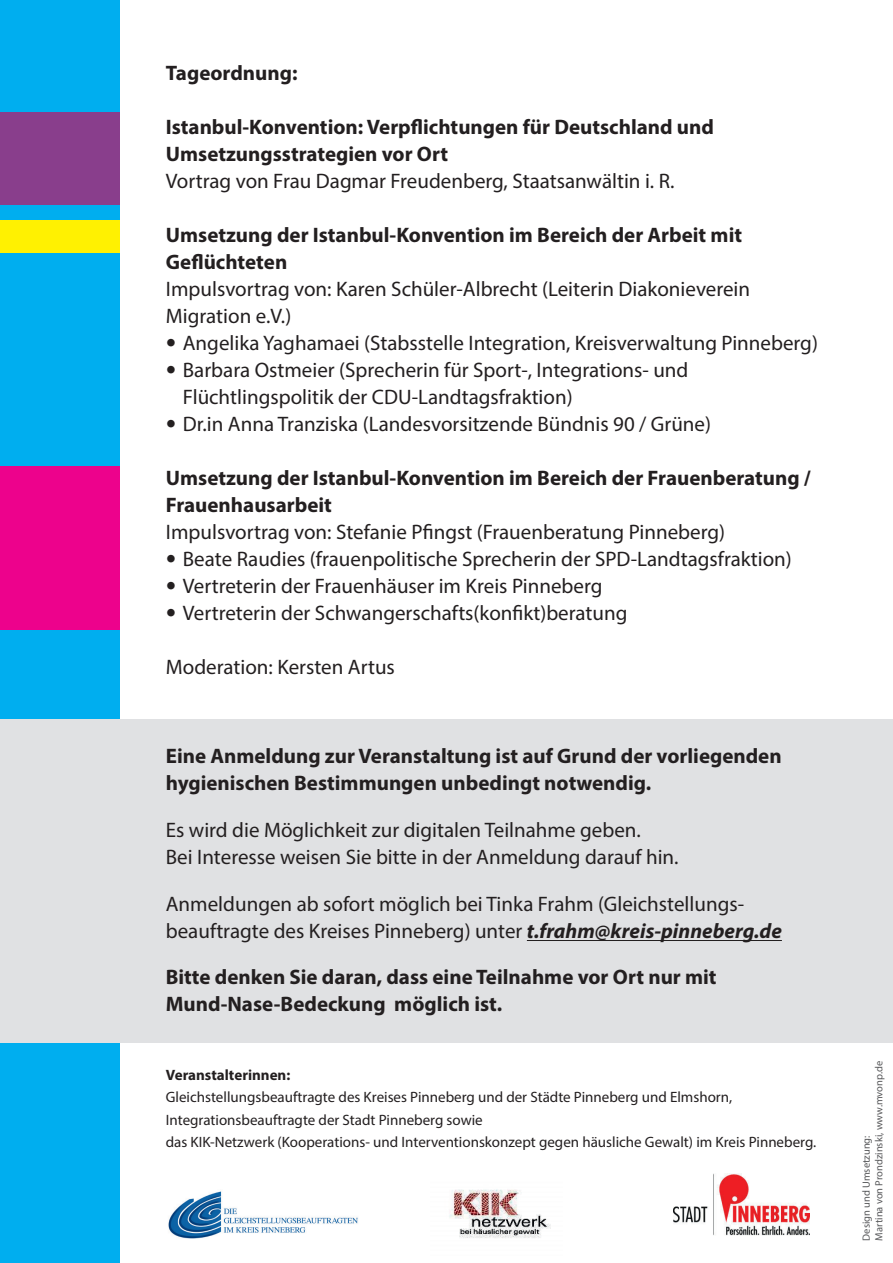
<style>
.page{position:relative;width:893px;height:1263px;background:#fff}
.page>*{position:absolute;margin:0;border:0;box-sizing:border-box;transform-origin:0 0}
.t1{font:21px/27px "Myriad Pro";color:#231f20}
.t2{font:700 21px/27px "Myriad Pro";color:#231f20}
.t3{font:15px/22.5px "Myriad Pro";color:#231f20}
.t4{font:700 15px "Myriad Pro";color:#231f20}
.t5{font:10.5px/12.6px "Myriad Pro";color:#57585a}
.s1{font-family:"Helvetica Neue LT";font-stretch:condensed}
.s2{font-weight:700;font-style:italic}
</style>
<div class="page">
<div style="left:0;top:0;width:119px;height:1263px;background:#00aeef"></div>
<div style="left:0;top:720px;width:893px;height:323px;background:#e0e1e3"></div>
<hr style="left:527px;top:940px;width:255px;height:1px;background:#231f20">
<div style="left:0;top:220px;width:119px;height:33px;background:#fff101"></div>
<div style="left:0;top:112px;width:119px;height:92px;background:#893e8c"></div>
<div style="left:0;top:466px;width:119px;height:163px;background:#ed028c"></div>
<img style="left:449px;top:1189px;width:102px;height:49px">
<img style="left:168px;top:1191px;width:190px;height:48px">
<img style="left:674px;top:1174px;width:135px;height:61px">
<p class="t2" style="left:166px;top:58px;width:133px">Tageordnung:</p>
<p class="t2" style="left:166px;top:112px;width:550px">Istanbul-Konvention: Verpflichtungen für Deutschland und<br>Umsetzungsstrategien vor Ort</p>
<p class="t1" style="left:166px;top:167px;width:510px">Vortrag von Frau Dagmar Freudenberg, Staatsanwältin i. R.</p>
<p class="t2" style="left:166px;top:220px;width:578px">Umsetzung der Istanbul-Konvention im Bereich der Arbeit mit<br>Geflüchteten</p>
<p class="t1" style="left:166px;top:275px;width:586px">Impulsvortrag von: Karen Schüler-Albrecht (Leiterin Diakonieverein<br>Migration e.V.)</p>
<p class="t1" style="left:166px;top:329px;width:654px"><span class="s1">•</span> Angelika Yaghamaei (Stabsstelle Integration, Kreisverwaltung Pinneberg)</p>
<p class="t1" style="left:183px;top:356px;width:507px;text-indent:-17px"><span class="s1">•</span> Barbara Ostmeier (Sprecherin für Sport-, Integrations- und<br>Flüchtlingspolitik der CDU-Landtagsfraktion)</p>
<p class="t1" style="left:166px;top:410px;width:547px"><span class="s1">•</span> Dr.in Anna Tranziska (Landesvorsitzende Bündnis 90 / Grüne)</p>
<p class="t2" style="left:166px;top:463px;width:646px">Umsetzung der Istanbul-Konvention im Bereich der Frauenberatung /<br>Frauenhausarbeit</p>
<p class="t1" style="left:166px;top:518px;width:561px">Impulsvortrag von: Stefanie Pfingst (Frauenberatung Pinneberg)</p>
<p class="t1" style="left:166px;top:545px;width:627px"><span class="s1">•</span> Beate Raudies (frauenpolitische Sprecherin der SPD-Landtagsfraktion)</p>
<p class="t1" style="left:166px;top:572px;width:438px"><span class="s1">•</span> Vertreterin der Frauenhäuser im Kreis Pinneberg</p>
<p class="t1" style="left:166px;top:599px;width:463px"><span class="s1">•</span> Vertreterin der Schwangerschafts(konfikt)beratung</p>
<p class="t1" style="left:166px;top:653px;width:231px">Moderation: Kersten Artus</p>
<p class="t2" style="left:166px;top:742px;width:617px">Eine Anmeldung zur Veranstaltung ist auf Grund der vorliegenden hygienischen Bestimmungen unbedingt notwendig.</p>
<p class="t1" style="left:166px;top:816px;width:514px">Es wird die Möglichkeit zur digitalen Teilnahme geben.<br>Bei Interesse weisen Sie bitte in der Anmeldung darauf hin.</p>
<p class="t1" style="left:166px;top:890px;width:618px">Anmeldungen ab sofort möglich bei Tinka Frahm (Gleichstellungs&shy;beauftragte des Kreises Pinneberg) unter <span class="s2">t.frahm@kreis-pinneberg.de</span></p>
<p class="t2" style="left:166px;top:963px;width:552px">Bitte denken Sie daran, dass eine Teilnahme vor Ort nur mit<br>Mund-Nase-Bedeckung möglich ist.</p>
<p class="t4" style="left:166px;top:1065px;width:126px">Veranstalterinnen:</p>
<p class="t3" style="left:166px;top:1086px;width:652px">Gleichstellungsbeauftragte des Kreises Pinneberg und der Städte Pinneberg und Elmshorn,<br>Integrationsbeauftragte der Stadt Pinneberg sowie<br>das KIK-Netzwerk (Kooperations- und Interventionskonzept gegen häusliche Gewalt) im Kreis Pinneberg.</p>
<p class="t5" style="left:860px;top:1241px;width:181px;rotate:-90deg">Design und Umsetzung:<br>Martina von Prondzinski, www.mvonp.de</p>
</div>
